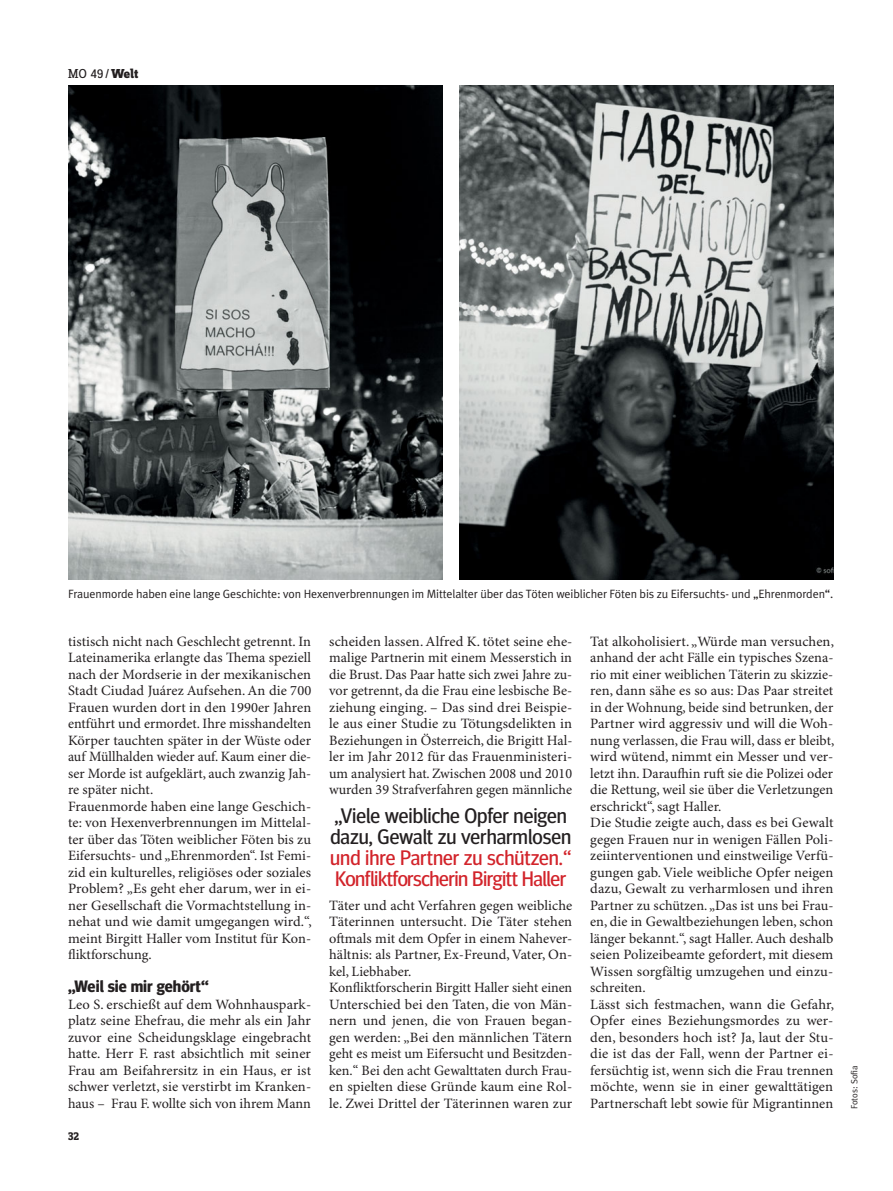
<style>
.page{position:relative;width:893px;height:1191px;background:#fff}
.page>*{position:absolute;margin:0;border:0;box-sizing:border-box;transform-origin:0 0}
.t1{font:21px/21px "Meta Headline";letter-spacing:-.02em;color:#d2232a}
.t2{font:21px/21px "Meta Headline";color:#231f20}
.t3{font:700 16.5px "Meta Headline";letter-spacing:.005em;color:#231f20}
.t4{font:14.25px/16.5px "Minion Pro";letter-spacing:.005em;color:#231f20}
.t5{font:13.5px "Zine Slab Dis";color:#231f20}
.t6{font:12px "Meta Plus Normal";letter-spacing:-.01em;color:#231f20}
.t7{font:700 12px "Zine Slab Dis";color:#231f20}
.t8{font:9px "Meta Plus Normal";color:#231f20}
.s1{font-weight:800}
</style>
<div class="page">
<img style="left:68px;top:85px;width:374px;height:495px">
<img style="left:459px;top:85px;width:374px;height:494px">
<p class="t5" style="left:68px;top:66px;width:72px">MO 49 / <span class="s1">Welt</span></p>
<p class="t6" style="left:68px;top:589px;width:767px">Frauenmorde haben eine lange Geschichte: von Hexenverbrennungen im Mittelalter über das Töten weiblicher Föten bis zu Eifersuchts- und „Ehrenmorden“.</p>
<p class="t4" style="left:68px;top:634px;width:245px">tistisch nicht nach Geschlecht getrennt. In Lateinamerika erlangte das Thema speziell nach der Mordserie in der mexikanischen Stadt Ciudad Juárez Aufsehen. An die 700<br>Frauen wurden dort in den 1990er Jahren entführt und ermordet. Ihre misshandelten Körper tauchten später in der Wüste oder auf Müllhalden wieder auf. Kaum einer die&shy;ser Morde ist aufgeklärt, auch zwanzig Jah&shy;re später nicht.<br>Frauenmorde haben eine lange Geschich&shy;te: von Hexenverbrennungen im Mittelal&shy;ter über das Töten weiblicher Föten bis zu Eifersuchts- und „Ehrenmorden“. Ist Femi&shy;zid ein kulturelles, religiöses oder soziales Problem? „Es geht eher darum, wer in ei&shy;ner Gesellschaft die Vormachtstellung in&shy;nehat und wie damit umgegangen wird.“, meint Birgitt Haller vom Institut für Kon&shy;fliktforschung.</p>
<p class="t3" style="left:68px;top:980px;width:142px">„Weil sie mir gehört“</p>
<p class="t4" style="left:68px;top:997px;width:245px;text-align:justify">Leo S. erschießt auf dem Wohnhauspark&shy;platz seine Ehefrau, die mehr als ein Jahr zuvor eine Scheidungsklage eingebracht hatte. Herr F. rast absichtlich mit seiner Frau am Beifahrersitz in ein Haus, er ist schwer verletzt, sie verstirbt im Kranken&shy;haus – Frau F. wollte sich von ihrem Mann</p>
<p class="t7" style="left:68px;top:1128px;width:13px">32</p>
<p class="t4" style="left:329px;top:634px;width:245px;text-align:justify">scheiden lassen. Alfred K. tötet seine ehe&shy;malige Partnerin mit einem Messerstich in die Brust. Das Paar hatte sich zwei Jahre zu&shy;vor getrennt, da die Frau eine lesbische Be&shy;ziehung einging. – Das sind drei Beispie&shy;le aus einer Studie zu Tötungsdelikten in Beziehungen in Österreich, die Brigitt Hal&shy;ler im Jahr 2012 für das Frauenministeri&shy;um analysiert hat. Zwischen 2008 und 2010 wurden 39 Strafverfahren gegen männliche</p>
<h1 class="t2" style="left:330px;top:806px;width:242px">„Viele weibliche Opfer neigen dazu, Gewalt zu verharmlosen</h1>
<h1 class="t1" style="left:330px;top:848px;width:243px">und ihre Partner zu schützen.“<br>Konfliktforscherin Birgitt Haller</h1>
<p class="t4" style="left:329px;top:898px;width:245px">Täter und acht Verfahren gegen weibliche Täterinnen untersucht. Die Täter stehen oftmals mit dem Opfer in einem Nahever&shy;hältnis: als Partner, Ex-Freund, Vater, On&shy;kel, Liebhaber.<br>Konfliktforscherin Birgitt Haller sieht einen Unterschied bei den Taten, die von Män&shy;nern und jenen, die von Frauen began&shy;gen werden: „Bei den männlichen Tätern geht es meist um Eifersucht und Besitzden&shy;ken.“ Bei den acht Gewalttaten durch Frau&shy;en spielten diese Gründe kaum eine Rol&shy;le. Zwei Drittel der Täterinnen waren zur</p>
<p class="t4" style="left:590px;top:634px;width:246px">Tat alkoholisiert. „Würde man versuchen, anhand der acht Fälle ein typisches Szena&shy;rio mit einer weiblichen Täterin zu skizzie&shy;ren, dann sähe es so aus: Das Paar streitet in der Wohnung, beide sind betrunken, der Partner wird aggressiv und will die Woh&shy;nung verlassen, die Frau will, dass er bleibt, wird wütend, nimmt ein Messer und ver&shy;letzt ihn. Daraufhin ruft sie die Polizei oder die Rettung, weil sie über die Verletzungen erschrickt“, sagt Haller.<br>Die Studie zeigte auch, dass es bei Gewalt gegen Frauen nur in wenigen Fällen Poli&shy;zeiinterventionen und einstweilige Verfü&shy;gungen gab. Viele weibliche Opfer neigen dazu, Gewalt zu verharmlosen und ihren Partner zu schützen. „Das ist uns bei Frau&shy;en, die in Gewaltbeziehungen leben, schon länger bekannt.“, sagt Haller. Auch deshalb seien Polizeibeamte gefordert, mit diesem Wissen sorgfältig umzugehen und einzu&shy;schreiten.<br>Lässt sich festmachen, wann die Gefahr, Opfer eines Beziehungsmordes zu wer&shy;den, besonders hoch ist? Ja, laut der Stu&shy;die ist das der Fall, wenn der Partner ei&shy;fersüchtig ist, wenn sich die Frau trennen möchte, wenn sie in einer gewalttätigen Partnerschaft lebt sowie für Migrantinnen</p>
<p class="t8" style="left:851px;top:1109px;width:45px;rotate:-90deg">Fotos: Sofia</p>
</div>
